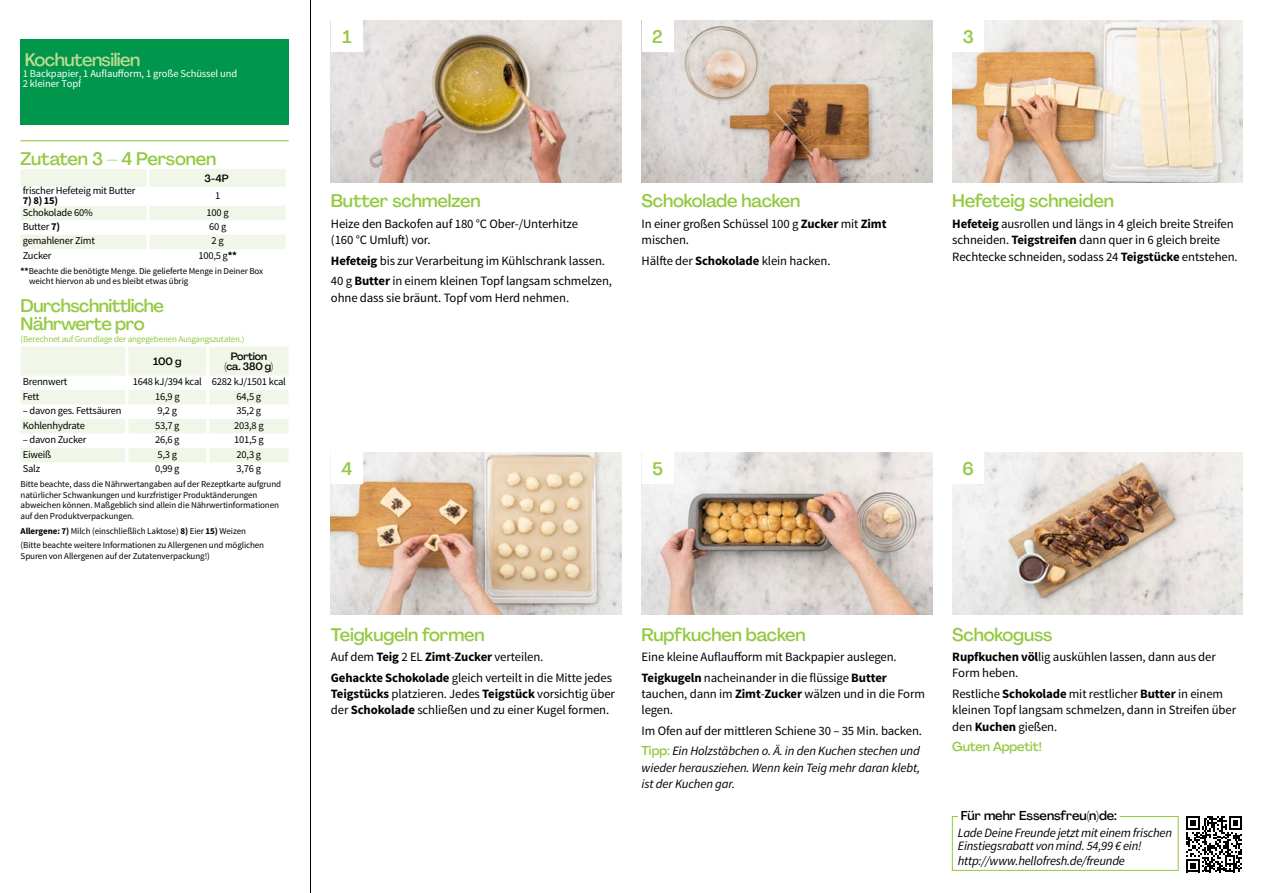
<style>
.page{position:relative;width:1263px;height:893px;background:#fff}
.page>*{position:absolute;margin:0;border:0;box-sizing:border-box;transform-origin:0 0}
.t1{font:500 18px "Agrandir";letter-spacing:-.01em;color:#94c942}
.t2{font:500 18px/18px "Agrandir";letter-spacing:-.03em;color:#94c942}
.t3{font:500 18px "Agrandir";letter-spacing:-.03em;color:#bbdb92}
.t4{font:12.75px/16.4px "Source Sans Pro";letter-spacing:-.01em;color:#000}
.t5{font:italic 12.75px/16.4px "Source Sans Pro";letter-spacing:-.02em;color:#000}
.t6{font:500 12.75px "Agrandir";color:#000}
.t7{font:500 12.75px "Agrandir";letter-spacing:-.01em;color:#94c942}
.t8{font:10.5px "Source Sans Pro";letter-spacing:-.02em;color:#000}
.t9{font:10.5px/10.5px "Source Sans Pro";letter-spacing:-.01em;color:#fff}
.t10{font:500 10.5px/10.2px "Agrandir";letter-spacing:-.02em;color:#000;text-align:center}
.t11{font:700 10.5px "Source Sans Pro";color:#000}
.t12{font:9px/10.5px "Source Sans Pro";letter-spacing:-.01em;color:#000}
.t13{font:9px "Source Sans Pro";letter-spacing:-.02em;color:#94c942}
.s1{font-weight:700}
.s2{font-family:"Agrandir";font-weight:500;color:#94c942}
.s3{font-style:italic}
</style>
<div class="page">
<hr style="left:310px;top:0;width:1px;height:893px;background:#000">
<img style="left:952px;top:452px;width:291px;height:162px">
<img style="left:642px;top:452px;width:290px;height:162px">
<img style="left:331px;top:452px;width:290px;height:162px">
<img style="left:952px;top:20px;width:291px;height:162px">
<img style="left:642px;top:20px;width:290px;height:162px">
<img style="left:331px;top:20px;width:290px;height:162px">
<hr style="left:21px;top:140px;width:268px;height:1px;background:#94c942">
<div style="left:21px;top:40px;width:268px;height:85px;background:#00964c"></div>
<div style="left:21px;top:169px;width:265px;height:18px;background:#f1f7e8"></div>
<svg style="left:21px;top:206px;width:265px;height:43px"></svg>
<hr style="left:147px;top:169px;width:3px;height:18px;background:#fff">
<hr style="left:147px;top:206px;width:3px;height:14px;background:#fff">
<hr style="left:147px;top:220px;width:3px;height:15px;background:#fff">
<hr style="left:147px;top:235px;width:3px;height:14px;background:#fff">
<svg style="left:21px;top:346px;width:267px;height:116px"></svg>
<hr style="left:125px;top:346px;width:3px;height:30px;background:#fff">
<hr style="left:125px;top:376px;width:3px;height:14px;background:#fff">
<hr style="left:125px;top:390px;width:3px;height:14px;background:#fff">
<hr style="left:125px;top:404px;width:3px;height:15px;background:#fff">
<hr style="left:125px;top:419px;width:3px;height:14px;background:#fff">
<hr style="left:125px;top:433px;width:3px;height:15px;background:#fff">
<hr style="left:125px;top:448px;width:3px;height:14px;background:#fff">
<hr style="left:206px;top:346px;width:3px;height:30px;background:#fff">
<hr style="left:206px;top:376px;width:3px;height:14px;background:#fff">
<hr style="left:206px;top:390px;width:3px;height:14px;background:#fff">
<hr style="left:206px;top:404px;width:3px;height:15px;background:#fff">
<hr style="left:206px;top:419px;width:3px;height:14px;background:#fff">
<hr style="left:206px;top:433px;width:3px;height:15px;background:#fff">
<hr style="left:206px;top:448px;width:3px;height:14px;background:#fff">
<div style="left:952px;top:816px;width:226px;height:55px;border:1px solid #94c942"></div>
<div style="left:958px;top:808px;width:162px;height:15px;background:#fff"></div>
<svg style="left:1186px;top:816px;width:56px;height:56px"></svg>
<div style="left:331px;top:20px;width:32px;height:32px;background:#fff"></div>
<div style="left:642px;top:20px;width:31px;height:32px;background:#fff"></div>
<div style="left:952px;top:20px;width:32px;height:32px;background:#fff"></div>
<div style="left:331px;top:452px;width:32px;height:32px;background:#fff"></div>
<div style="left:642px;top:452px;width:31px;height:32px;background:#fff"></div>
<div style="left:952px;top:452px;width:32px;height:32px;background:#fff"></div>
<h1 class="t3" style="left:25px;top:49px;width:117px">Kochutensilien</h1>
<p class="t9" style="left:23px;top:68px;width:216px">1 Backpapier, 1 Auflaufform, 1 große Schüssel und<br>2 kleiner Topf</p>
<h1 class="t1" style="left:21px;top:147px;width:197px">Zutaten 3 – 4 Personen</h1>
<p class="t10" style="left:205px;top:173px;width:26px">3-4P</p>
<p class="t8" style="left:23px;top:184px;width:114px">frischer Hefeteig mit Butter</p>
<p class="t11" style="left:23px;top:194px;width:37px">7) 8) 15)</p>
<p class="t8" style="left:215px;top:189px;width:7px">1</p>
<p class="t8" style="left:23px;top:206px;width:72px">Schokolade 60%</p>
<p class="t8" style="left:207px;top:206px;width:24px">100 g</p>
<p class="t8" style="left:23px;top:220px;width:39px">Butter <span class="s1">7)</span></p>
<p class="t8" style="left:209px;top:220px;width:19px">60 g</p>
<p class="t8" style="left:23px;top:234px;width:74px">gemahlener Zimt</p>
<p class="t8" style="left:212px;top:234px;width:14px">2 g</p>
<p class="t8" style="left:23px;top:249px;width:30px">Zucker</p>
<p class="t8" style="left:198px;top:249px;width:40px">100,5 g<span class="s1">**</span></p>
<p class="t12" style="left:29px;top:266px;width:236px;text-indent:-8px"><span class="s1">**</span>Beachte die benötigte Menge. Die gelieferte Menge in Deiner Box weicht hiervon ab und es bleibt etwas übrig</p>
<h1 class="t2" style="left:21px;top:297px;width:145px">Durchschnittliche<br>Nährwerte pro</h1>
<p class="t13" style="left:21px;top:334px;width:226px">(Berechnet auf Grundlage der angegebenen Ausgangszutaten.)</p>
<p class="t10" style="left:153px;top:356px;width:30px">100 g</p>
<p class="t10" style="left:224px;top:351px;width:50px">Portion (ca. 380 g)</p>
<p class="t8" style="left:23px;top:375px;width:46px">Brennwert</p>
<p class="t8" style="left:133px;top:375px;width:155px">1648 kJ/394 kcal 6282 kJ/1501 kcal</p>
<p class="t8" style="left:23px;top:390px;width:18px">Fett</p>
<p class="t8" style="left:155px;top:390px;width:26px">16,9 g</p>
<p class="t8" style="left:237px;top:390px;width:26px">64,5 g</p>
<p class="t8" style="left:23px;top:404px;width:100px">– davon ges. Fettsäuren</p>
<p class="t8" style="left:158px;top:404px;width:21px">9,2 g</p>
<p class="t8" style="left:237px;top:404px;width:26px">35,2 g</p>
<p class="t8" style="left:23px;top:419px;width:64px">Kohlenhydrate</p>
<p class="t8" style="left:155px;top:419px;width:26px">53,7 g</p>
<p class="t8" style="left:234px;top:419px;width:31px">203,8 g</p>
<p class="t8" style="left:23px;top:433px;width:65px">– davon Zucker</p>
<p class="t8" style="left:155px;top:433px;width:26px">26,6 g</p>
<p class="t8" style="left:234px;top:433px;width:31px">101,5 g</p>
<p class="t8" style="left:23px;top:448px;width:30px">Eiweiß</p>
<p class="t8" style="left:158px;top:448px;width:21px">5,3 g</p>
<p class="t8" style="left:237px;top:448px;width:26px">20,3 g</p>
<p class="t8" style="left:23px;top:462px;width:19px">Salz</p>
<p class="t8" style="left:155px;top:462px;width:26px">0,99 g</p>
<p class="t8" style="left:237px;top:462px;width:26px">3,76 g</p>
<p class="t12" style="left:21px;top:479px;width:262px">Bitte beachte, dass die Nährwertangaben auf der Rezeptkarte aufgrund natürlicher Schwankungen und kurzfristiger Produktänderungen abweichen können. Maßgeblich sind allein die Nährwertinformationen auf den Produktverpackungen.</p>
<p class="t12" style="left:21px;top:523px;width:245px;line-height:14.7px"><span class="s1">Allergene: 7)</span> Milch (einschließlich Laktose) <span class="s1">8)</span> Eier <span class="s1">15)</span> Weizen (Bitte beachte weitere Informationen zu Allergenen und möglichen</p>
<p class="t12" style="left:21px;top:551px;width:191px">Spuren von Allergenen auf der Zutatenverpackung!)</p>
<h1 class="t1" style="left:342px;top:26px;width:11px">1</h1>
<h1 class="t1" style="left:652px;top:25px;width:12px">2</h1>
<h1 class="t1" style="left:963px;top:25px;width:13px">3</h1>
<h1 class="t1" style="left:331px;top:190px;width:151px">Butter schmelzen</h1>
<p class="t4" style="left:331px;top:216px;width:249px">Heize den Backofen auf 180 °C Ober-/Unterhitze (160 °C Umluft) vor.</p>
<p class="t4" style="left:331px;top:251px;width:283px;line-height:20.5px"><span class="s1">Hefeteig</span> bis zur Verarbeitung im Kühlschrank lassen.<br>40 g <span class="s1">Butter</span> in einem kleinen Topf langsam schmelzen,</p>
<p class="t4" style="left:331px;top:290px;width:240px">ohne dass sie bräunt. Topf vom Herd nehmen.</p>
<h1 class="t1" style="left:642px;top:190px;width:160px">Schokolade hacken</h1>
<p class="t4" style="left:642px;top:216px;width:246px">In einer großen Schüssel 100 g <span class="s1">Zucker</span> mit <span class="s1">Zimt </span>mischen.</p>
<p class="t4" style="left:642px;top:253px;width:190px">Hälfte der <span class="s1">Schokolade</span> klein hacken.</p>
<h1 class="t1" style="left:952px;top:190px;width:163px">Hefeteig schneiden</h1>
<p class="t4" style="left:952px;top:216px;width:287px"><span class="s1">Hefeteig</span> ausrollen und längs in 4 gleich breite Streifen schneiden. <span class="s1">Teigstreifen</span> dann quer in 6 gleich breite<br>Rechtecke schneiden, sodass 24 <span class="s1">Teigstücke</span> entstehen.</p>
<h1 class="t1" style="left:341px;top:458px;width:12px">4</h1>
<h1 class="t1" style="left:652px;top:458px;width:12px">5</h1>
<h1 class="t1" style="left:962px;top:458px;width:13px">6</h1>
<h1 class="t1" style="left:331px;top:623px;width:155px">Teigkugeln formen</h1>
<p class="t4" style="left:331px;top:647px;width:283px;line-height:20.5px">Auf dem <span class="s1">Teig</span> 2 EL <span class="s1">Zimt</span>-<span class="s1">Zucker</span> verteilen.<br><span class="s1">Gehackte Schokolade</span> gleich verteilt in die Mitte jedes</p>
<p class="t4" style="left:331px;top:686px;width:286px"><span class="s1">Teigstücks</span> platzieren. Jedes <span class="s1">Teigstück</span> vorsichtig über der <span class="s1">Schokolade</span> schließen und zu einer Kugel formen.</p>
<h1 class="t1" style="left:642px;top:623px;width:165px">Rupfkuchen backen</h1>
<p class="t4" style="left:642px;top:647px;width:257px;line-height:20.5px">Eine kleine Auflaufform mit Backpapier auslegen.<br><span class="s1">Teigkugeln</span> nacheinander in die flüssige <span class="s1">Butter</span></p>
<p class="t4" style="left:642px;top:686px;width:285px">tauchen, dann im <span class="s1">Zimt</span>-<span class="s1">Zucker</span> wälzen und in die Form legen.</p>
<p class="t4" style="left:642px;top:721px;width:282px;line-height:20.5px">Im Ofen auf der mittleren Schiene 30 – 35 Min. backen.<br><span class="s2">Tipp:</span> <span class="s3">Ein Holzstäbchen o. Ä. in den Kuchen stechen und</span></p>
<p class="t5" style="left:642px;top:759px;width:280px">wieder herausziehen. Wenn kein Teig mehr daran klebt, ist der Kuchen gar.</p>
<h1 class="t1" style="left:952px;top:623px;width:102px">Schokoguss</h1>
<p class="t4" style="left:952px;top:649px;width:265px"><span class="s1">Rupfkuchen völ</span>lig auskühlen lassen, dann aus der<br>Form heben.</p>
<p class="t4" style="left:952px;top:686px;width:285px">Restliche <span class="s1">Schokolade</span> mit restlicher <span class="s1">Butter</span> in einem kleinen Topf langsam schmelzen, dann in Streifen über den <span class="s1">Kuchen</span> gießen.</p>
<p class="t7" style="left:952px;top:739px;width:91px">Guten Appetit!</p>
<p class="t6" style="left:961px;top:807px;width:157px">Für mehr Essensfreu(n)de:</p>
<p class="t5" style="left:958px;top:825px;width:216px;line-height:13.8px">Lade Deine Freunde jetzt mit einem frischen<br>Einstiegsrabatt von mind. 54,99 € ein!</p>
<p class="t5" style="left:958px;top:853px;width:169px">http://www.hellofresh.de/freunde</p>
</div>
